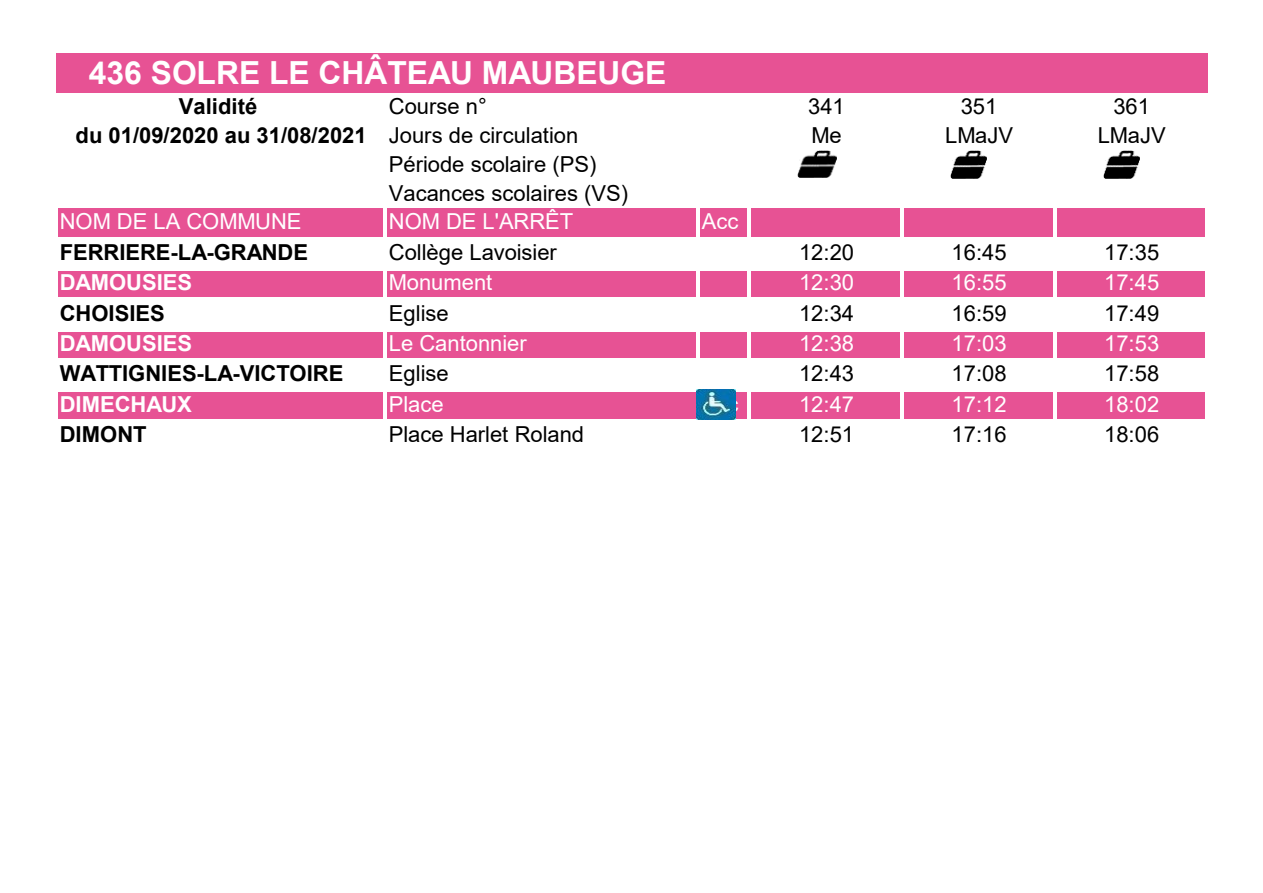
<style>
.page{position:relative;width:1263px;height:893px;background:#fff}
.page>*{position:absolute;margin:0;border:0;box-sizing:border-box;transform-origin:0 0}
.t1{font:700 31.8px "Arial";color:#fff}
.t2{font:22.05px/29px "Arial";color:#000}
.t3{font:700 22.05px "Arial";color:#000}
.t4{font:22.05px "Arial";color:#fff}
.t5{font:700 22.05px "Arial";letter-spacing:-.005em;color:#fff}
.s1{font-weight:400}
</style>
<div class="page">
<div style="left:56px;top:53px;width:1151px;height:40px;background:#e75294"></div>
<div style="left:56px;top:208px;width:1151px;height:31px;background:#e75294"></div>
<div style="left:56px;top:269px;width:1151px;height:31px;background:#e75294"></div>
<div style="left:56px;top:330px;width:1151px;height:30px;background:#e75294"></div>
<div style="left:56px;top:390px;width:1151px;height:31px;background:#e75294"></div>
<hr style="left:54px;top:208px;width:4px;height:245px;background:#fff">
<hr style="left:383px;top:208px;width:4px;height:245px;background:#fff">
<hr style="left:696px;top:208px;width:4px;height:245px;background:#fff">
<hr style="left:747px;top:208px;width:4px;height:245px;background:#fff">
<hr style="left:900px;top:208px;width:4px;height:245px;background:#fff">
<hr style="left:1052px;top:208px;width:4px;height:245px;background:#fff">
<hr style="left:1205px;top:208px;width:4px;height:245px;background:#fff">
<hr style="left:58px;top:237px;width:1151px;height:3px;background:#fff">
<hr style="left:58px;top:267px;width:1151px;height:4px;background:#fff">
<hr style="left:58px;top:297px;width:1151px;height:4px;background:#fff">
<hr style="left:58px;top:328px;width:1151px;height:4px;background:#fff">
<hr style="left:58px;top:358px;width:1151px;height:4px;background:#fff">
<hr style="left:58px;top:389px;width:1151px;height:3px;background:#fff">
<hr style="left:58px;top:419px;width:1151px;height:4px;background:#fff">
<img style="left:798px;top:151px;width:39px;height:27px">
<img style="left:950px;top:151px;width:37px;height:27px">
<img style="left:1103px;top:151px;width:36px;height:27px">
<img style="left:697px;top:389px;width:38px;height:30px">
<p class="t1" style="left:89px;top:50px;width:579px">436 SOLRE LE CHÂTEAU MAUBEUGE</p>
<p class="t3" style="left:179px;top:91px;width:80px">Validité</p>
<p class="t2" style="left:389px;top:92px;width:99px">Course n°</p>
<p class="t2" style="left:808px;top:92px;width:38px">341</p>
<p class="t2" style="left:961px;top:92px;width:38px">351</p>
<p class="t2" style="left:1113px;top:92px;width:38px">361</p>
<p class="t3" style="left:76px;top:120px;width:504px">du 01/09/2020 au 31/08/2021 <span class="s1">Jours de circulation</span></p>
<p class="t2" style="left:811px;top:121px;width:32px">Me</p>
<p class="t2" style="left:945px;top:121px;width:70px">LMaJV</p>
<p class="t2" style="left:1098px;top:121px;width:70px">LMaJV</p>
<p class="t2" style="left:389px;top:150px;width:241px">Période scolaire (PS)<br>Vacances scolaires (VS)</p>
<p class="t4" style="left:60px;top:206px;width:243px">NOM DE LA COMMUNE</p>
<p class="t4" style="left:389px;top:206px;width:186px">NOM DE L'ARRÊT</p>
<p class="t4" style="left:702px;top:206px;width:38px">Acc</p>
<p class="t3" style="left:60px;top:237px;width:250px">FERRIERE-LA-GRANDE</p>
<p class="t2" style="left:389px;top:237px;width:170px">Collège Lavoisier</p>
<p class="t2" style="left:799px;top:237px;width:57px">12:20</p>
<p class="t2" style="left:952px;top:237px;width:57px">16:45</p>
<p class="t2" style="left:1104px;top:237px;width:57px">17:35</p>
<p class="t5" style="left:60px;top:267px;width:134px">DAMOUSIES</p>
<p class="t4" style="left:389px;top:267px;width:105px">Monument</p>
<p class="t4" style="left:799px;top:267px;width:57px">12:30</p>
<p class="t4" style="left:952px;top:267px;width:57px">16:55</p>
<p class="t4" style="left:1104px;top:267px;width:57px">17:45</p>
<p class="t3" style="left:60px;top:297px;width:106px">CHOISIES</p>
<p class="t2" style="left:389px;top:298px;width:61px">Eglise</p>
<p class="t2" style="left:799px;top:298px;width:57px">12:34</p>
<p class="t2" style="left:952px;top:298px;width:57px">16:59</p>
<p class="t2" style="left:1104px;top:298px;width:57px">17:49</p>
<p class="t5" style="left:60px;top:328px;width:134px">DAMOUSIES</p>
<p class="t4" style="left:389px;top:328px;width:139px">Le Cantonnier</p>
<p class="t4" style="left:799px;top:328px;width:57px">12:38</p>
<p class="t4" style="left:952px;top:328px;width:57px">17:03</p>
<p class="t4" style="left:1104px;top:328px;width:57px">17:53</p>
<p class="t3" style="left:60px;top:358px;width:285px">WATTIGNIES-LA-VICTOIRE</p>
<p class="t2" style="left:389px;top:359px;width:61px">Eglise</p>
<p class="t2" style="left:799px;top:359px;width:57px">12:43</p>
<p class="t2" style="left:952px;top:359px;width:57px">17:08</p>
<p class="t2" style="left:1104px;top:359px;width:57px">17:58</p>
<p class="t5" style="left:60px;top:388px;width:133px">DIMECHAUX</p>
<p class="t4" style="left:389px;top:389px;width:56px">Place</p>
<p class="t4" style="left:799px;top:389px;width:57px">12:47</p>
<p class="t4" style="left:952px;top:389px;width:57px">17:12</p>
<p class="t4" style="left:1104px;top:389px;width:57px">18:02</p>
<p class="t3" style="left:60px;top:419px;width:88px">DIMONT</p>
<p class="t2" style="left:389px;top:420px;width:197px">Place Harlet Roland</p>
<p class="t2" style="left:799px;top:420px;width:57px">12:51</p>
<p class="t2" style="left:952px;top:420px;width:57px">17:16</p>
<p class="t2" style="left:1104px;top:420px;width:57px">18:06</p>
</div>
